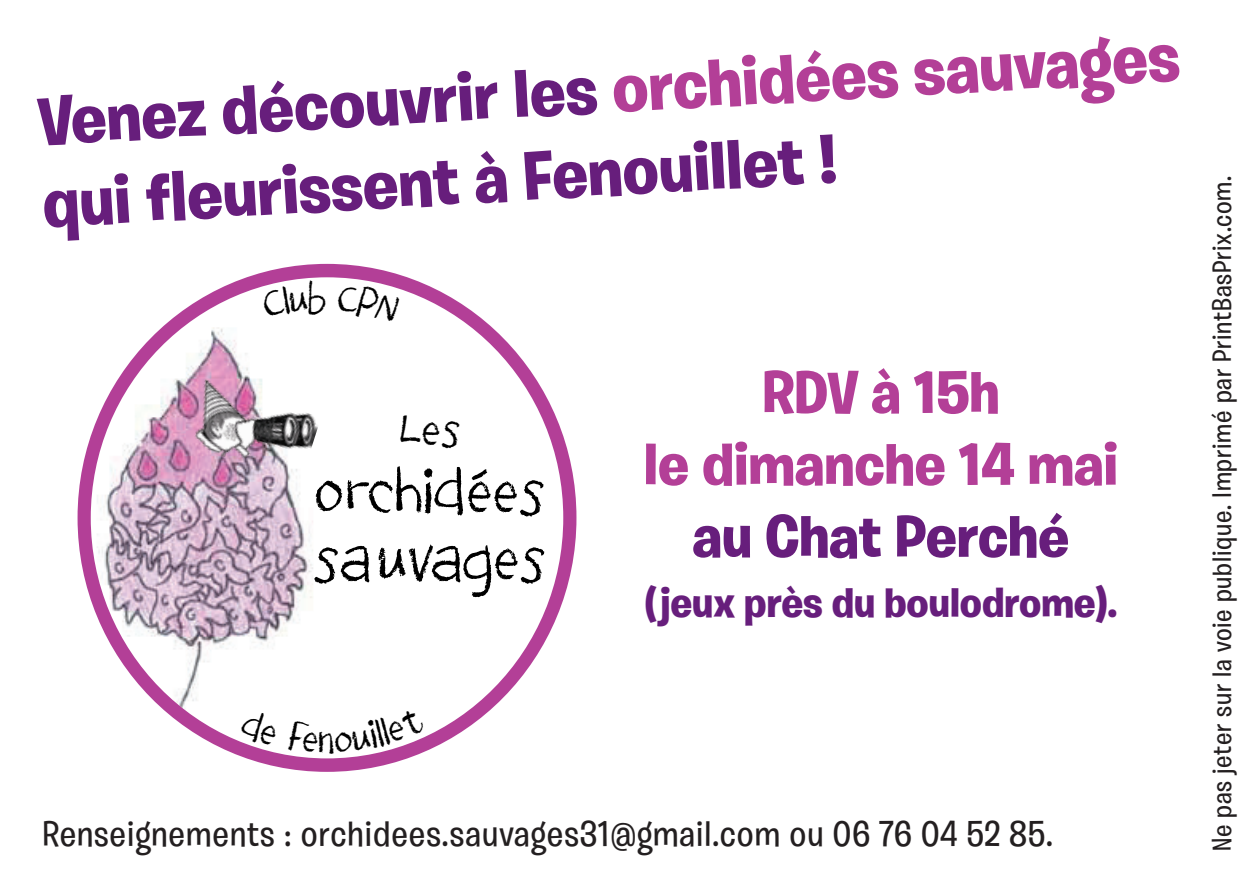
<style>
.page{position:relative;width:1259px;height:893px;background:#fff}
.page>*{position:absolute;margin:0;border:0;box-sizing:border-box;transform-origin:0 0}
.t1{font:700 69px/82.5px "Burbank Big";color:#671e7c}
.t2{font:60.6px/67.2px "Drawzing";color:#000}
.t3{font:700 60px/72px "Burbank Big";color:#b33f97;text-align:center}
.t4{font:700 60px "Burbank Big";color:#671e7c}
.t5{font:44.7px "Drawzing";color:#000}
.t6{font:700 42px "Burbank Big";color:#671e7c}
.t7{font:500 36px "Burbank Big";letter-spacing:.03em;color:#231f20}
.t8{font:500 27px "Burbank Big";letter-spacing:.03em;color:#231f20}
.s1{color:#b33f97}
</style>
<div class="page">
<svg style="left:77px;top:263px;width:500px;height:509px"></svg>
<img style="left:185px;top:379px;width:136px;height:103px">
<svg style="left:239px;top:708px;width:39px;height:38px"></svg>
<svg style="left:288px;top:708px;width:137px;height:45px"></svg>
<svg style="left:261px;top:280px;width:64px;height:37px"></svg>
<svg style="left:337px;top:285px;width:63px;height:38px"></svg>
<p class="t1" style="left:36px;top:79px;width:1144px;rotate:-3deg">Venez découvrir les <span class="s1">orchidées sauvages </span>qui fl eurissent à Fenouillet !</p>
<p class="t5" style="left:398px;top:401px;width:64px">Les</p>
<p class="t2" style="left:313px;top:460px;width:235px">orchidées sauvages</p>
<p class="t3" style="left:644px;top:356px;width:475px">RDV à 15h<br>le dimanche 14 mai</p>
<p class="t4" style="left:692px;top:500px;width:378px">au Chat Perché</p>
<p class="t6" style="left:644px;top:577px;width:474px">(jeux près du boulodrome).</p>
<p class="t7" style="left:43px;top:812px;width:1011px">Renseignements : orchidees.sauvages31@gmail.com ou 06 76 04 52 85.</p>
<p class="t8" style="left:1206px;top:851px;width:677px;rotate:-90deg">Ne pas jeter sur la voie publique. Imprimé par PrintBasPrix.com.</p>
</div>
